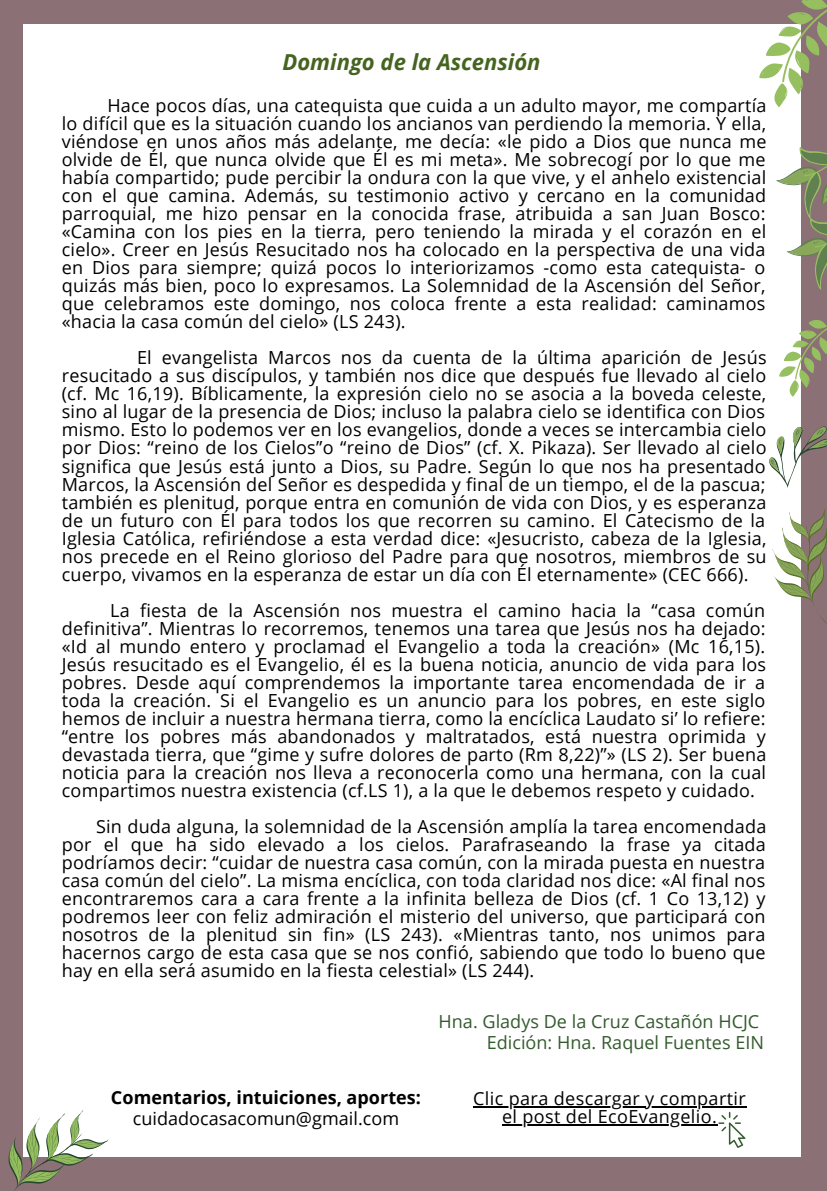
<style>
.page{position:relative;width:827px;height:1191px;background:#fff}
.page>*{position:absolute;margin:0;border:0;box-sizing:border-box;transform-origin:0 0}
.t1{font:italic 700 22px "Open Sans";color:#456420}
.t2{font:18px/18px "Open Sans";letter-spacing:.015em;color:#000;text-align:justify}
.t3{font:18px "Open Sans";color:#345b2e}
.t4{font:700 18px/21px "Open Sans";color:#000;text-align:center}
.s1{font-weight:400}
</style>
<div class="page">
<div style="left:0;top:0;width:826px;height:1191px;background:#8b7176"></div>
<div style="left:23px;top:24px;width:778px;height:1132px;background:#fff"></div>
<svg style="left:759px;top:0;width:67px;height:108px"></svg>
<svg style="left:776px;top:147px;width:50px;height:143px"></svg>
<svg style="left:779px;top:320px;width:47px;height:77px"></svg>
<svg style="left:769px;top:426px;width:57px;height:62px"></svg>
<svg style="left:772px;top:509px;width:54px;height:114px"></svg>
<svg style="left:8px;top:1110px;width:101px;height:81px"></svg>
<svg style="left:718px;top:1112px;width:27px;height:36px"></svg>
<hr style="left:473px;top:1107px;width:273px;height:1px;background:#000">
<hr style="left:502px;top:1125px;width:215px;height:1px;background:#000">
<p class="t1" style="left:282px;top:46px;width:259px">Domingo de la Ascensión</p>
<p class="t2" style="left:62px;top:96px;width:706px;text-indent:46px">Hace pocos días, una catequista que cuida a un adulto mayor, me compartía lo difícil que es la situación cuando los ancianos van perdiendo la memoria. Y ella, viéndose en unos años más adelante, me decía: «le pido a Dios que nunca me olvide de Él, que nunca olvide que Él es mi meta». Me sobrecogí por lo que me había compartido; pude percibir la ondura con la que vive, y el anhelo existencial con el que camina. Además, su testimonio activo y cercano en la comunidad parroquial, me hizo pensar en la conocida frase, atribuida a san Juan Bosco: «Camina con los pies en la tierra, pero teniendo la mirada y el corazón en el cielo». Creer en Jesús Resucitado nos ha colocado en la perspectiva de una vida en Dios para siempre; quizá pocos lo interiorizamos -como esta catequista- o quizás más bien, poco lo expresamos. La Solemnidad de la Ascensión del Señor, que celebramos este domingo, nos coloca frente a esta realidad: caminamos «hacia la casa común del cielo» (LS 243).</p>
<p class="t2" style="left:62px;top:348px;width:706px;text-indent:75px">El evangelista Marcos nos da cuenta de la última aparición de Jesús resucitado a sus discípulos, y también nos dice que después fue llevado al cielo (cf. Mc 16,19). Bíblicamente, la expresión cielo no se asocia a la boveda celeste, sino al lugar de la presencia de Dios; incluso la palabra cielo se identifica con Dios mismo. Esto lo podemos ver en los evangelios, donde a veces se intercambia cielo por Dios: “reino de los Cielos”o “reino de Dios” (cf. X. Pikaza). Ser llevado al cielo significa que Jesús está junto a Dios, su Padre. Según lo que nos ha presentado Marcos, la Ascensión del Señor es despedida y final de un tiempo, el de la pascua; también es plenitud, porque entra en comunión de vida con Dios, y es esperanza de un futuro con Él para todos los que recorren su camino. El Catecismo de la Iglesia Católica, refiriéndose a esta verdad dice: «Jesucristo, cabeza de la Iglesia, nos precede en el Reino glorioso del Padre para que nosotros, miembros de su cuerpo, vivamos en la esperanza de estar un día con Él eternamente» (CEC 666).</p>
<p class="t2" style="left:62px;top:601px;width:706px;text-indent:49px">La fiesta de la Ascensión nos muestra el camino hacia la “casa común definitiva”. Mientras lo recorremos, tenemos una tarea que Jesús nos ha dejado: «Id al mundo entero y proclamad el Evangelio a toda la creación» (Mc 16,15).<br>Jesús resucitado es el Evangelio, él es la buena noticia, anuncio de vida para los pobres. Desde aquí comprendemos la importante tarea encomendada de ir a toda la creación. Si el Evangelio es un anuncio para los pobres, en este siglo hemos de incluir a nuestra hermana tierra, como la encíclica Laudato si’ lo refiere: “entre los pobres más abandonados y maltratados, está nuestra oprimida y devastada tierra, que “gime y sufre dolores de parto (Rm 8,22)”» (LS 2). Ser buena noticia para la creación nos lleva a reconocerla como una hermana, con la cual compartimos nuestra existencia (cf.LS 1), a la que le debemos respeto y cuidado.</p>
<p class="t2" style="left:62px;top:817px;width:706px;text-indent:34px">Sin duda alguna, la solemnidad de la Ascensión amplía la tarea encomendada por el que ha sido elevado a los cielos. Parafraseando la frase ya citada podríamos decir: “cuidar de nuestra casa común, con la mirada puesta en nuestra casa común del cielo”. La misma encíclica, con toda claridad nos dice: «Al final nos encontraremos cara a cara frente a la infinita belleza de Dios (cf. 1 Co 13,12) y podremos leer con feliz admiración el misterio del universo, que participará con nosotros de la plenitud sin fin» (LS 243). «Mientras tanto, nos unimos para hacernos cargo de esta casa que se nos confió, sabiendo que todo lo bueno que hay en ella será asumido en la fiesta celestial» (LS 244).</p>
<p class="t4" style="left:111px;top:1086px;width:311px">Comentarios, intuiciones, aportes: <span class="s1">cuidadocasacomun@gmail.com</span></p>
<p class="t3" style="left:438px;top:1008px;width:322px">Hna. Gladys De la Cruz Castañón HCJC</p>
<p class="t3" style="left:486px;top:1029px;width:279px">Edición: Hna. Raquel Fuentes EIN</p>
<p class="t2" style="left:473px;top:1089px;width:274px;text-align:center">Clic para descargar y compartir el post del EcoEvangelio.</p>
</div>
